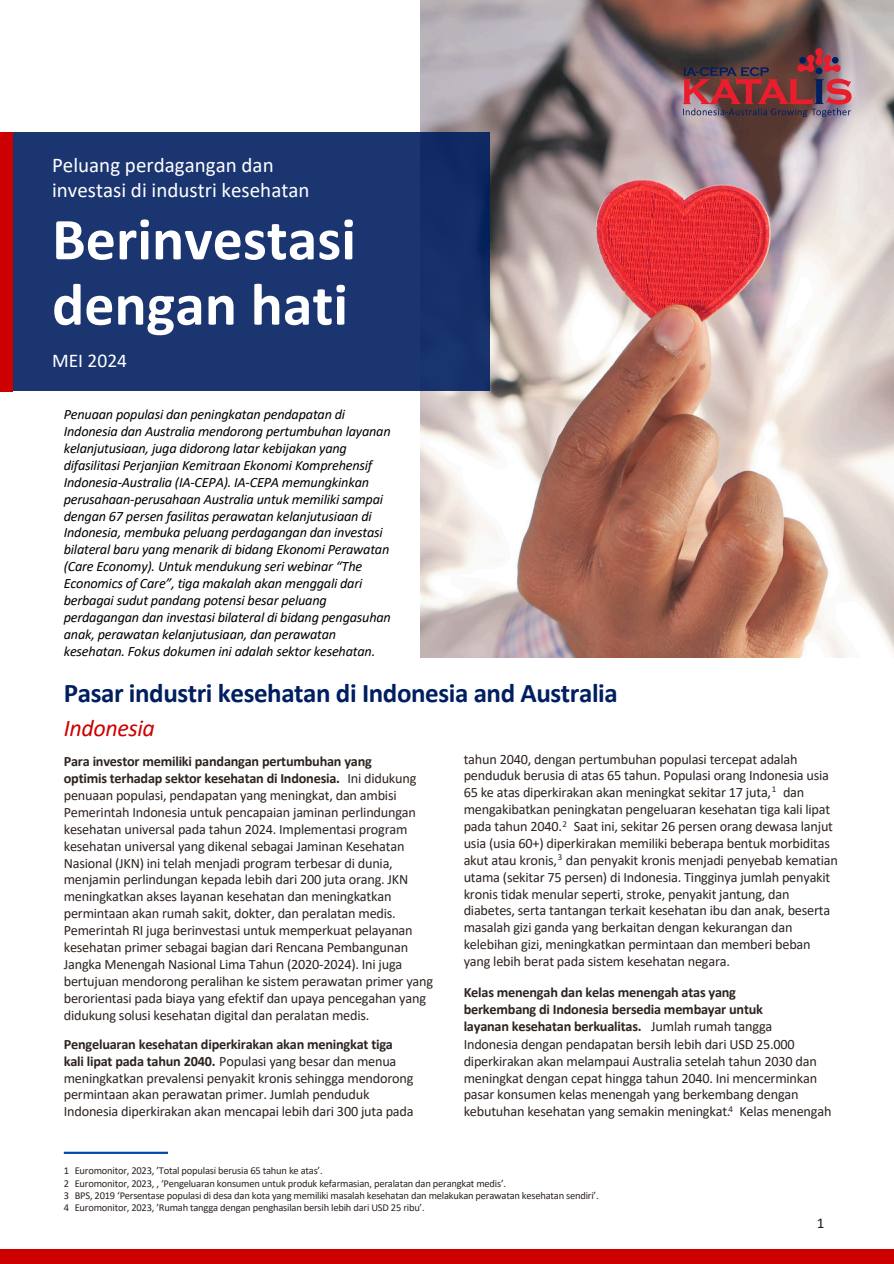
<style>
.page{position:relative;width:894px;height:1264px;background:#fff}
.page>*{position:absolute;margin:0;border:0;box-sizing:border-box;transform-origin:0 0}
.t1{font:700 60px/65.2px "Calibri";color:#fff}
.t2{font:700 27px "Calibri";letter-spacing:-.015em;color:#001f60}
.t3{font:italic 24px "Calibri";letter-spacing:-.015em;color:#c00}
.t4{font:21px/24.8px "Calibri";color:#fff}
.t5{font:19.5px "Calibri";color:#fff}
.t6{font:15px "Calibri";color:#1c1c1c}
.t7{font:14.25px/16.8px "Calibri";letter-spacing:-.015em;color:#2d2420}
.t8{font:italic 14.25px/16.8px "Calibri";letter-spacing:-.015em;color:#000}
.t9{font:700 14.25px/16.8px "Calibri";letter-spacing:-.015em;color:#2d2420}
.t10{font:10.5px "Calibri";letter-spacing:-.02em;color:#2d2420}
.t11{font:9px "Calibri";color:#2d2420}
.s1{font-weight:400}
</style>
<div class="page">
<img style="left:420px;top:0;width:473px;height:657px">
<div style="left:0;top:132px;width:489px;height:259px;background:#1a3570"></div>
<img style="left:682px;top:48px;width:169px;height:69px">
<div style="left:0;top:1248px;width:893px;height:15px;background:#c00"></div>
<div style="left:0;top:132px;width:13px;height:260px;background:#c00"></div>
<hr style="left:64px;top:1151px;width:104px;height:2px;background:#004aad">
<p class="t4" style="left:52px;top:154px;width:259px">Peluang perdagangan dan investasi di industri kesehatan</p>
<h5 class="t1" style="left:52px;top:212px;width:305px">Berinvestasi dengan hati</h5>
<h6 class="t5" style="left:52px;top:352px;width:77px">MEI 2024</h6>
<h1 class="t8" style="left:64px;top:407px;width:328px">Penuaan populasi dan peningkatan pendapatan di Indonesia dan Australia mendorong pertumbuhan layanan kelanjutusiaan, juga didorong latar kebijakan yang difasilitasi Perjanjian Kemitraan Ekonomi Komprehensif Indonesia-Australia (IA-CEPA). IA-CEPA memungkinkan perusahaan-perusahaan Australia untuk memiliki sampai dengan 67 persen fasilitas perawatan kelanjutusiaan di Indonesia, membuka peluang perdagangan dan investasi bilateral baru yang menarik di bidang Ekonomi Perawatan (Care Economy). Untuk mendukung seri webinar “The Economics of Care”, tiga makalah akan menggali dari berbagai sudut pandang potensi besar peluang perdagangan dan investasi bilateral di bidang pengasuhan anak, perawatan kelanjutusiaan, dan perawatan kesehatan. Fokus dokumen ini adalah sektor kesehatan.</h1>
<p class="t2" style="left:64px;top:682px;width:555px">Pasar industri kesehatan di Indonesia and Australia</p>
<p class="t3" style="left:64px;top:718px;width:93px">Indonesia</p>
<p class="t9" style="left:64px;top:754px;width:309px">Para investor memiliki pandangan pertumbuhan yang optimis terhadap sektor kesehatan di Indonesia.</p>
<p class="t7" style="left:347px;top:771px;width:71px">Ini didukung</p>
<h4 class="t7" style="left:64px;top:788px;width:371px">penuaan populasi, pendapatan yang meningkat, dan ambisi Pemerintah Indonesia untuk pencapaian jaminan perlindungan kesehatan universal pada tahun 2024. Implementasi program kesehatan universal yang dikenal sebagai Jaminan Kesehatan Nasional (JKN) ini telah menjadi program terbesar di dunia, menjamin perlindungan kepada lebih dari 200 juta orang. JKN meningkatkan akses layanan kesehatan dan meningkatkan permintaan akan rumah sakit, dokter, dan peralatan medis.<br>Pemerintah RI juga berinvestasi untuk memperkuat pelayanan kesehatan primer sebagai bagian dari Rencana Pembangunan Jangka Menengah Nasional Lima Tahun (2020-2024). Ini juga bertujuan mendorong peralihan ke sistem perawatan primer yang berorientasi pada biaya yang efektif dan upaya pencegahan yang didukung solusi kesehatan digital dan peralatan medis.</h4>
<h6 class="t9" style="left:64px;top:1036px;width:334px">Pengeluaran kesehatan diperkirakan akan meningkat tiga kali lipat pada tahun 2040. <span class="s1">Populasi yang besar dan menua</span></h6>
<p class="t7" style="left:64px;top:1070px;width:351px">meningkatkan prevalensi penyakit kronis sehingga mendorong permintaan akan perawatan primer. Jumlah penduduk<br>Indonesia diperkirakan akan mencapai lebih dari 300 juta pada</p>
<p class="t7" style="left:463px;top:751px;width:375px">tahun 2040, dengan pertumbuhan populasi tercepat adalah penduduk berusia di atas 65 tahun. Populasi orang Indonesia usia 65 ke atas diperkirakan akan meningkat sekitar 17 juta, dan mengakibatkan peningkatan pengeluaran kesehatan tiga kali lipat pada tahun 2040. Saat ini, sekitar 26 persen orang dewasa lanjut usia (usia 60+) diperkirakan memiliki beberapa bentuk morbiditas akut atau kronis, dan penyakit kronis menjadi penyebab kematian utama (sekitar 75 persen) di Indonesia. Tingginya jumlah penyakit kronis tidak menular seperti, stroke, penyakit jantung, dan diabetes, serta tantangan terkait kesehatan ibu dan anak, beserta masalah gizi ganda yang berkaitan dengan kekurangan dan kelebihan gizi, meningkatkan permintaan dan memberi beban yang lebih berat pada sistem kesehatan negara.</p>
<p class="t11" style="left:771px;top:785px;width:6px">1</p>
<p class="t11" style="left:562px;top:820px;width:6px">2</p>
<p class="t11" style="left:557px;top:853px;width:6px">3</p>
<p class="t9" style="left:463px;top:985px;width:301px">Kelas menengah dan kelas menengah atas yang berkembang di Indonesia bersedia membayar untuk layanan kesehatan berkualitas.</p>
<p class="t7" style="left:463px;top:1036px;width:369px">Indonesia dengan pendapatan bersih lebih dari USD 25.000 diperkirakan akan melampaui Australia setelah tahun 2030 dan meningkat dengan cepat hingga tahun 2040. Ini mencerminkan pasar konsumen kelas menengah yang berkembang dengan kebutuhan kesehatan yang semakin meningkat. Kelas menengah</p>
<p class="t7" style="left:651px;top:1019px;width:122px">Jumlah rumah tangga</p>
<p class="t11" style="left:728px;top:1104px;width:6px">4</p>
<p class="t10" style="left:75px;top:1166px;width:249px">Euromonitor, 2023, ’Total populasi berusia 65 tahun ke atas’.</p>
<h2 class="t10" style="left:75px;top:1178px;width:433px">Euromonitor, 2023, , ‘Pengeluaran konsumen untuk produk kefarmasian, peralatan dan perangkat medis’.</h2>
<h3 class="t10" style="left:75px;top:1190px;width:525px">BPS, 2019 ‘Persentase populasi di desa dan kota yang memiliki masalah kesehatan dan melakukan perawatan kesehatan sendiri’.</h3>
<h6 class="t10" style="left:75px;top:1203px;width:351px">Euromonitor, 2023, ’Rumah tangga dengan penghasilan bersih lebih dari USD 25 ribu’.</h6>
<p class="t10" style="left:64px;top:1166px;width:7px">1</p>
<p class="t10" style="left:64px;top:1178px;width:7px">2</p>
<p class="t10" style="left:64px;top:1190px;width:7px">3</p>
<p class="t10" style="left:64px;top:1203px;width:7px">4</p>
<p class="t6" style="left:816px;top:1216px;width:9px">1</p>
</div>
